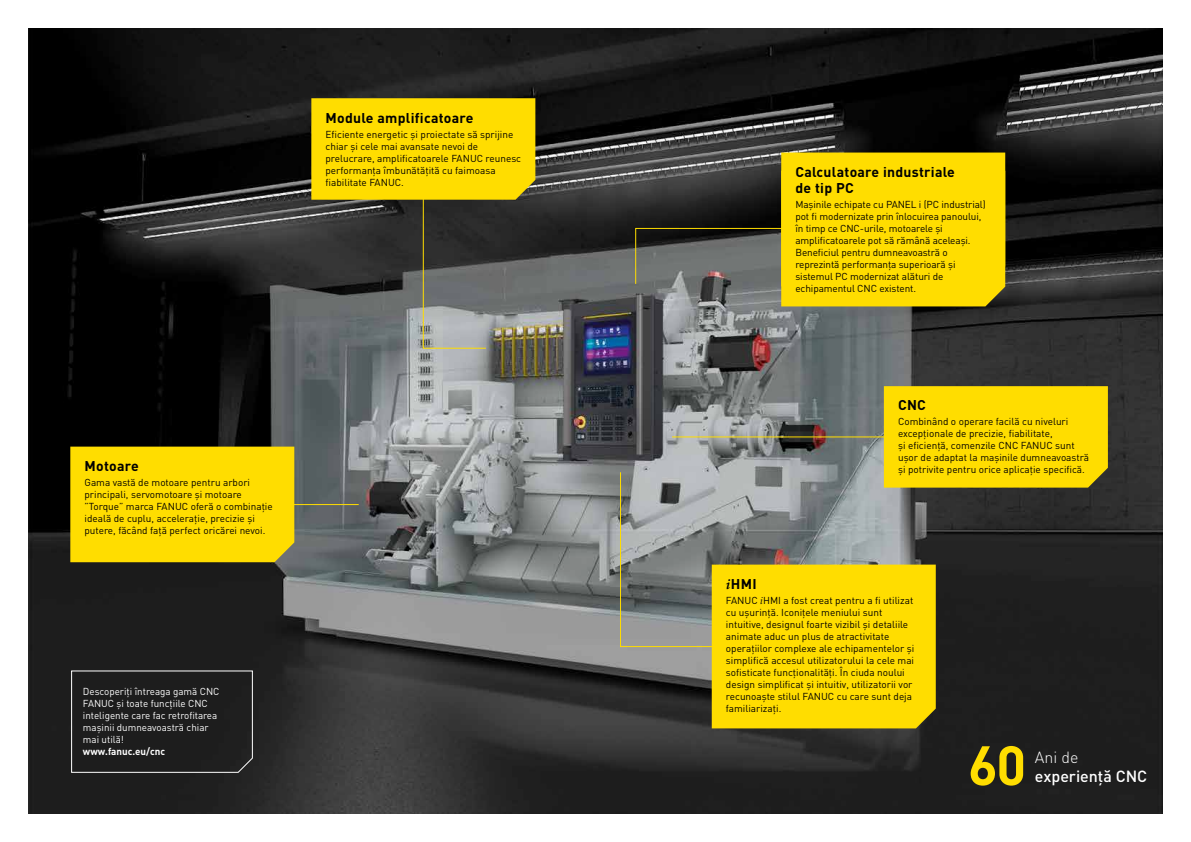
<style>
.page{position:relative;width:1191px;height:842px;background:#fff}
.page>*{position:absolute;margin:0;border:0;box-sizing:border-box;transform-origin:0 0}
.t1{font:500 16px "DIN Pro";color:#fff}
.t2{font:300 16px "DIN Pro";color:#fff}
.t3{font:700 14px/16px "DIN Pro";letter-spacing:.02em;color:#000}
.t4{font:10px/12px "DIN Pro";color:#000}
.t5{font:10px/12px "DIN Pro";color:#fff}
.t6{font:700 10px "DIN Pro";color:#fff}
.s1{font-family:"Palatino Linotype";font-style:italic}
</style>
<div class="page">
<img style="left:28px;top:28px;width:1134px;height:786px">
<div style="left:71px;top:670px;width:182px;height:103px;background:#1d1d1d"></div>
<div style="left:70px;top:447px;width:224px;height:115px;background:#fd0"></div>
<svg style="left:311px;top:98px;width:224px;height:251px;background:#9a8d2f"></svg>
<hr style="left:271px;top:504px;width:88px;height:1px;background:#fd0">
<img style="left:970px;top:746px;width:25px;height:40px">
<img style="left:999px;top:746px;width:24px;height:40px">
<svg style="left:619px;top:386px;width:488px;height:342px;background:#94893b"></svg>
<svg style="left:634px;top:153px;width:371px;height:153px;background:#b7a31e"></svg>
<h2 class="t3" style="left:325px;top:109px;width:149px">Module amplificatoare</h2>
<p class="t4" style="left:325px;top:127px;width:197px">Eficiente energetic și proiectate să sprijine chiar și cele mai avansate nevoi de prelucrare, amplificatoarele FANUC reunesc performanța îmbunătățită cu faimoasa fiabilitate FANUC.</p>
<h2 class="t3" style="left:84px;top:458px;width:56px">Motoare</h2>
<p class="t4" style="left:84px;top:476px;width:190px">Gama vastă de motoare pentru arbori principali, servomotoare și motoare ”Torque” marca FANUC oferă o combinație ideală de cuplu, accelerație, precizie și putere, făcând față perfect oricărei nevoi.</p>
<p class="t5" style="left:83px;top:685px;width:138px">Descoperiți întreaga gamă CNC<br>FANUC și toate funcțiile CNC inteligente care fac retrofitarea mașinii dumneavoastră chiar mai utilă!</p>
<p class="t6" style="left:83px;top:745px;width:84px">www.fanuc.eu/cnc</p>
<h2 class="t3" style="left:795px;top:164px;width:161px">Calculatoare industriale de tip PC</h2>
<p class="t4" style="left:795px;top:198px;width:192px">Mașinile echipate cu PANEL i (PC industrial) pot fi modernizate prin înlocuirea panoului, în timp ce CNC-urile, motoarele și amplificatoarele pot să rămână aceleași.<br>Beneficiul pentru dumneavoastră o reprezintă performanța superioară și sistemul PC modernizat alături de echipamentul CNC existent.</p>
<h2 class="t3" style="left:898px;top:397px;width:29px">CNC</h2>
<p class="t4" style="left:898px;top:415px;width:192px">Combinând o operare facilă cu niveluri excepționale de precizie, fiabilitate,<br>și eficiență, comenzile CNC FANUC sunt ușor de adaptat la mașinile dumneavoastră şi potrivite pentru orice aplicație specifică.</p>
<h2 class="t3" style="left:726px;top:576px;width:32px"><span class="s1">i</span>HMI</h2>
<p class="t4" style="left:726px;top:594px;width:190px">FANUC <span class="s1">i</span>HMI a fost creat pentru a fi utilizat cu ușurință. Iconițele meniului sunt intuitive, designul foarte vizibil și detaliile animate aduc un plus de atractivitate operațiilor complexe ale echipamentelor și simplifică accesul utilizatorului la cele mai sofisticate funcționalități. În ciuda noului design simplificat și intuitiv, utilizatorii vor recunoaște stilul FANUC cu care sunt deja familiarizați.</p>
<h1 class="t2" style="left:1035px;top:746px;width:45px">Ani de</h1>
<h1 class="t1" style="left:1035px;top:765px;width:114px">experiență CNC</h1>
</div>
